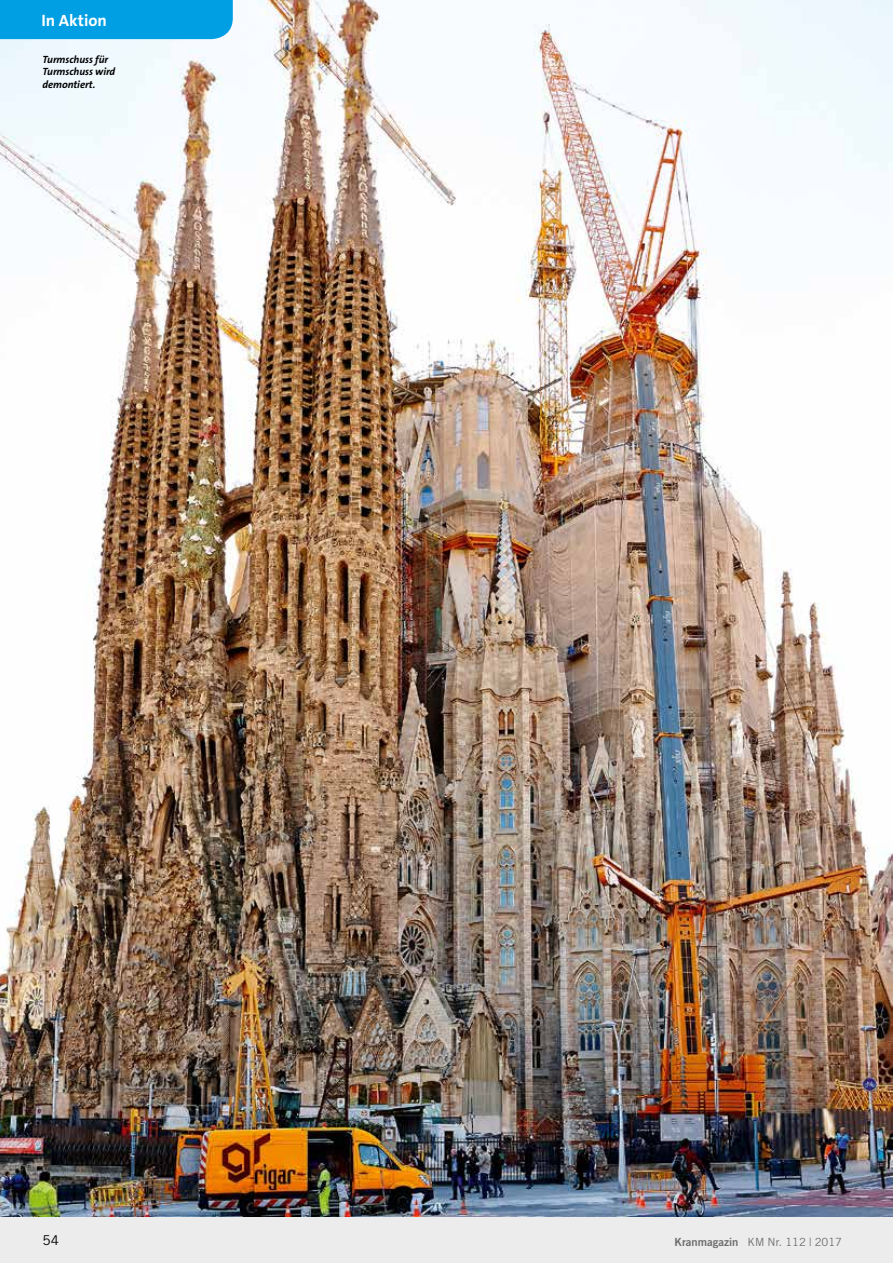
<style>
.page{position:relative;width:893px;height:1263px;background:#ececec}
.page>*{position:absolute;margin:0;border:0;box-sizing:border-box;transform-origin:0 0}
.t1{font:700 16.5px "The Sans B7";color:#fff}
.t2{font:13.5px "Trade Gothic";color:#000}
.t3{font:11.25px "Trade Gothic";color:#6e6e6e}
.t4{font:italic 700 10.5px/12.3px "The Sans B7";letter-spacing:-.005em;color:#000}
.s1{font-family:"Trade Gothic Bold Two"}
</style>
<div class="page">
<img style="left:0;top:0;width:893px;height:1216px">
<div style="left:0;top:0;width:233px;height:39px;background:#009ee3"></div>
<hr style="left:892px;top:625px;width:1px;height:638px;background:#fff">
<svg style="left:892px;top:853px;width:1px;height:192px"></svg>
<h1 class="t1" style="left:41px;top:11px;width:67px">In Aktion</h1>
<p class="t4" style="left:43px;top:54px;width:74px">Turmschuss für<br>Turmschuss wird demontiert.</p>
<p class="t2" style="left:43px;top:1232px;width:18px">54</p>
<p class="t3" style="left:675px;top:1235px;width:169px"><span class="s1">Kranmagazin</span> KM Nr. 112 | 2017</p>
</div>
